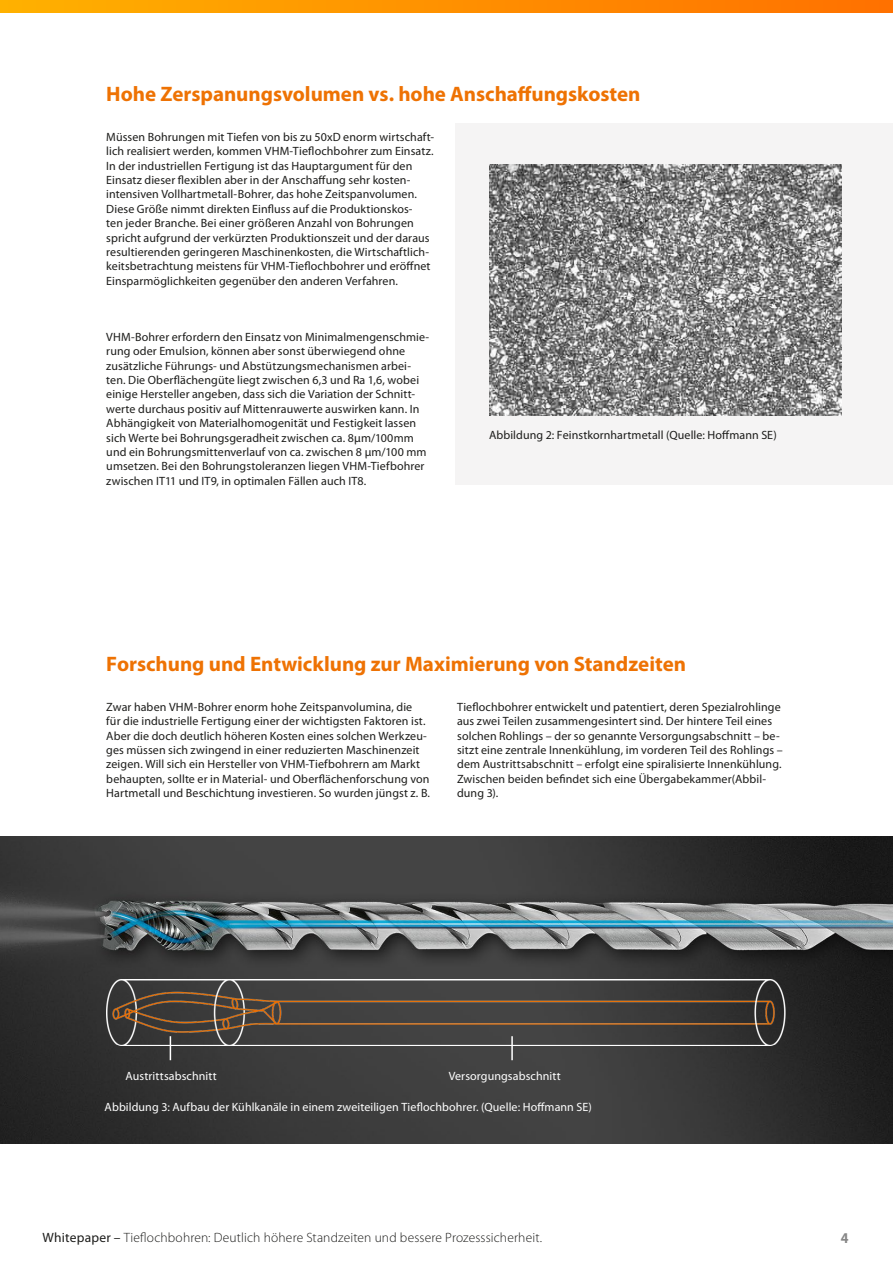
<style>
.page{position:relative;width:893px;height:1263px;background:#fff}
.page>*{position:absolute;margin:0;border:0;box-sizing:border-box;transform-origin:0 0}
.t1{font:700 21px "Myriad Pro";color:#ee7203}
.t2{font:700 semi-condensed 15px "Myriad Pro";color:#878787}
.t3{font:300 13.5px "Myriad Pro";letter-spacing:.01em;color:#1d1d1b}
.t4{font:12px/14.4px "Myriad Pro";letter-spacing:.01em;color:#1d1d1b}
.t5{font:12px "Myriad Pro";letter-spacing:.01em;color:#fff}
.s1{font-weight:400}
</style>
<div class="page">
<img style="left:0;top:836px;width:893px;height:308px">
<div style="left:455px;top:123px;width:438px;height:362px;background:#f5f4f4"></div>
<img style="left:489px;top:164px;width:352px;height:251px">
<img style="left:106px;top:979px;width:681px;height:67px">
<svg style="left:170px;top:1036px;width:1px;height:24px"></svg>
<hr style="left:511px;top:1036px;width:2px;height:24px;background:#fff">
<svg style="left:0;top:0;width:893px;height:13px"></svg>
<h1 class="t1" style="left:106px;top:82px;width:536px">Hohe Zerspanungsvolumen vs. hohe Anschaffungskosten</h1>
<p class="t4" style="left:106px;top:130px;width:329px">Müssen Bohrungen mit Tiefen von bis zu 50xD enorm wirtschaft&shy;lich realisiert werden, kommen VHM-Tieflochbohrer zum Einsatz.<br>In der industriellen Fertigung ist das Hauptargument für den Einsatz dieser flexiblen aber in der Anschaffung sehr kosten&shy;intensiven Vollhartmetall-Bohrer, das hohe Zeitspanvolumen.<br>Diese Größe nimmt direkten Einfluss auf die Produktionskos-<br>ten jeder Branche. Bei einer größeren Anzahl von Bohrungen spricht aufgrund der verkürzten Produktionszeit und der daraus resultierenden geringeren Maschinenkosten, die Wirtschaftlich&shy;keitsbetrachtung meistens für VHM-Tieflochbohrer und eröffnet Einsparmöglichkeiten gegenüber den anderen Verfahren.</p>
<p class="t4" style="left:106px;top:330px;width:324px">VHM-Bohrer erfordern den Einsatz von Minimalmengenschmie&shy;rung oder Emulsion, können aber sonst überwiegend ohne zusätzliche Führungs- und Abstützungsmechanismen arbei&shy;ten. Die Oberflächengüte liegt zwischen 6,3 und Ra 1,6, wobei einige Hersteller angeben, dass sich die Variation der Schnitt&shy;werte durchaus positiv auf Mittenrauwerte auswirken kann. In Abhängigkeit von Materialhomogenität und Festigkeit lassen sich Werte bei Bohrungsgeradheit zwischen ca. 8µm/100mm und ein Bohrungsmittenverlauf von ca. zwischen 8 µm/100 mm umsetzen. Bei den Bohrungstoleranzen liegen VHM-Tiefbohrer zwischen IT11 und IT9, in optimalen Fällen auch IT8.</p>
<p class="t4" style="left:489px;top:428px;width:289px">Abbildung 2: Feinstkornhartmetall (Quelle: Hoffmann SE)</p>
<h1 class="t1" style="left:106px;top:652px;width:581px">Forschung und Entwicklung zur Maximierung von Standzeiten</h1>
<p class="t4" style="left:106px;top:700px;width:325px">Zwar haben VHM-Bohrer enorm hohe Zeitspanvolumina, die<br>für die industrielle Fertigung einer der wichtigsten Faktoren ist.<br>Aber die doch deutlich höheren Kosten eines solchen Werkzeu&shy;ges müssen sich zwingend in einer reduzierten Maschinenzeit zeigen. Will sich ein Hersteller von VHM-Tiefbohrern am Markt behaupten, sollte er in Material- und Oberflächenforschung von Hartmetall und Beschichtung investieren. So wurden jüngst z. B.</p>
<p class="t4" style="left:457px;top:700px;width:327px">Tieflochbohrer entwickelt und patentiert, deren Spezialrohlinge aus zwei Teilen zusammengesintert sind. Der hintere Teil eines solchen Rohlings – der so genannte Versorgungsabschnitt – be&shy;sitzt eine zentrale Innenkühlung, im vorderen Teil des Rohlings – dem Austrittsabschnitt – erfolgt eine spiralisierte Innenkühlung.<br>Zwischen beiden befindet sich eine Übergabekammer(Abbil&shy;dung 3).</p>
<p class="t5" style="left:126px;top:1069px;width:93px">Austrittsabschnitt</p>
<p class="t5" style="left:449px;top:1069px;width:113px">Versorgungsabschnitt</p>
<p class="t5" style="left:105px;top:1101px;width:489px">Abbildung 3: Aufbau der Kühlkanäle in einem zweiteiligen Tieflochbohrer. (Quelle: Hoffmann SE)</p>
<p class="t3" style="left:43px;top:1230px;width:501px"><span class="s1">Whitepaper –</span> Tieflochbohren: Deutlich höhere Standzeiten und bessere Prozesssicherheit.</p>
<p class="t2" style="left:841px;top:1230px;width:9px">4</p>
</div>
